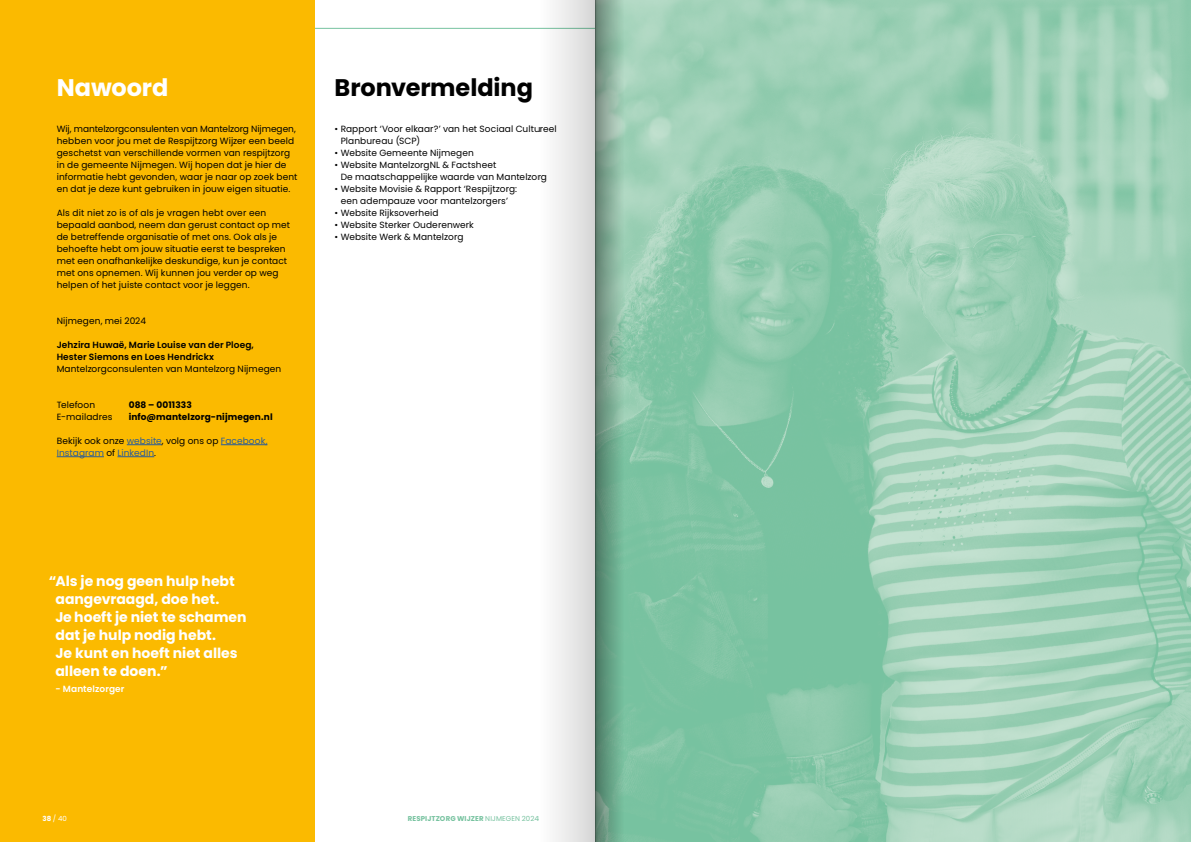
<style>
.page{position:relative;width:1191px;height:842px;background:#fff}
.page>*{position:absolute;margin:0;border:0;box-sizing:border-box;transform-origin:0 0}
.t1{font:700 24px "Poppins";letter-spacing:-.005em;color:#000}
.t2{font:700 24px "Poppins";letter-spacing:-.005em;color:#fff}
.t3{font:700 14px/18px "Poppins";color:#fff}
.t4{font:9px/12px "Poppins";letter-spacing:.01em;color:#000}
.t5{font:600 9px/12px "Poppins";letter-spacing:.01em;color:#000}
.t6{font:9px/12px "Poppins";letter-spacing:.01em;color:#275b9b}
.t7{font:700 9px "Poppins";letter-spacing:.01em;color:#000}
.t8{font:600 9px "Poppins";letter-spacing:.01em;color:#fff}
.t9{font:700 7px "Poppins";letter-spacing:.015em;color:#76c29f}
.t10{font:7px "Poppins";color:#fff}
.s1{color:#000}
.s2{font-weight:700}
.s3{font-weight:400}
</style>
<div class="page">
<hr style="left:0;top:28px;width:595px;height:1px;background:#76c29f">
<div style="left:0;top:0;width:315px;height:842px;background:#fbba00"></div>
<hr style="left:127px;top:444px;width:35px;height:1px;background:#275b9b">
<hr style="left:221px;top:444px;width:46px;height:1px;background:#275b9b">
<hr style="left:57px;top:456px;width:47px;height:1px;background:#275b9b">
<hr style="left:117px;top:456px;width:37px;height:1px;background:#275b9b">
<img style="left:624px;top:0;width:567px;height:842px">
<div style="left:539px;top:0;width:56px;height:842px;background:linear-gradient(to right,#fff,#d7d7d7)"></div>
<svg style="left:595px;top:0;width:29px;height:842px;background:#74a38c"></svg>
<h1 class="t2" style="left:57px;top:74px;width:113px">Nawoord</h1>
<p class="t4" style="left:57px;top:123px;width:242px">Wij, mantelzorgconsulenten van Mantelzorg Nijmegen, hebben voor jou met de Respijtzorg Wijzer een beeld geschetst van verschillende vormen van respijtzorg in de gemeente Nijmegen. Wij hopen dat je hier de informatie hebt gevonden, waar je naar op zoek bent en dat je deze kunt gebruiken in jouw eigen situatie.</p>
<p class="t4" style="left:57px;top:207px;width:235px">Als dit niet zo is of als je vragen hebt over een bepaald aanbod, neem dan gerust contact op met de betreffende organisatie of met ons. Ook als je behoefte hebt om jouw situatie eerst te bespreken met een onafhankelijke deskundige, kun je contact met ons opnemen. Wij kunnen jou verder op weg helpen of het juiste contact voor je leggen.</p>
<p class="t4" style="left:57px;top:315px;width:91px">Nijmegen, mei 2024</p>
<p class="t5" style="left:57px;top:339px;width:199px">Jehzira Huwaë, Marie Louise van der Ploeg,<br>Hester Siemons en Loes Hendrickx</p>
<p class="t4" style="left:57px;top:363px;width:226px">Mantelzorgconsulenten van Mantelzorg Nijmegen</p>
<p class="t4" style="left:57px;top:399px;width:40px">Telefoon</p>
<p class="t7" style="left:129px;top:400px;width:65px">088 – 0011333</p>
<p class="t4" style="left:57px;top:411px;width:57px">E-mailadres</p>
<p class="t7" style="left:129px;top:412px;width:145px">info@mantelzorg-nijmegen.nl</p>
<p class="t6" style="left:57px;top:435px;width:212px"><span class="s1">Bekijk ook onze</span> website<span class="s1">, volg ons op</span> Facebook,<br>Instagram <span class="s1">of</span> LinkedIn<span class="s1">.</span></p>
<h1 class="t1" style="left:334px;top:74px;width:200px">Bronvermelding</h1>
<p class="t4" style="left:341px;top:123px;width:218px;text-indent:-6px">• Rapport ‘Voor elkaar?’ van het Sociaal Cultureel<br>Planbureau (SCP)</p>
<p class="t4" style="left:334px;top:147px;width:141px">• Website Gemeente Nijmegen</p>
<p class="t4" style="left:341px;top:159px;width:208px;text-indent:-6px">• Website MantelzorgNL &amp; Factsheet<br>De maatschappelijke waarde van Mantelzorg</p>
<p class="t4" style="left:334px;top:183px;width:184px;text-align:center">• Website Movisie &amp; Rapport ‘Respijtzorg: een adempauze voor mantelzorgers’</p>
<p class="t4" style="left:334px;top:207px;width:105px">• Website Rijksoverheid</p>
<p class="t4" style="left:334px;top:219px;width:141px">• Website Sterker Ouderenwerk</p>
<p class="t4" style="left:334px;top:231px;width:130px">• Website Werk &amp; Mantelzorg</p>
<h2 class="t3" style="left:56px;top:572px;width:193px;text-indent:-7px">“Als je nog geen hulp hebt aangevraagd, doe het.<br>Je hoeft je niet te schamen dat je hulp nodig hebt.<br>Je kunt en hoeft niet alles alleen te doen.”</h2>
<p class="t8" style="left:56px;top:683px;width:71px">- Mantelzorger</p>
<p class="t10" style="left:43px;top:814px;width:26px"><span class="s2">38</span> / 40</p>
<p class="t9" style="left:408px;top:814px;width:133px">RESPIJTZORG WIJZER <span class="s3">NIJMEGEN 2024</span></p>
</div>
